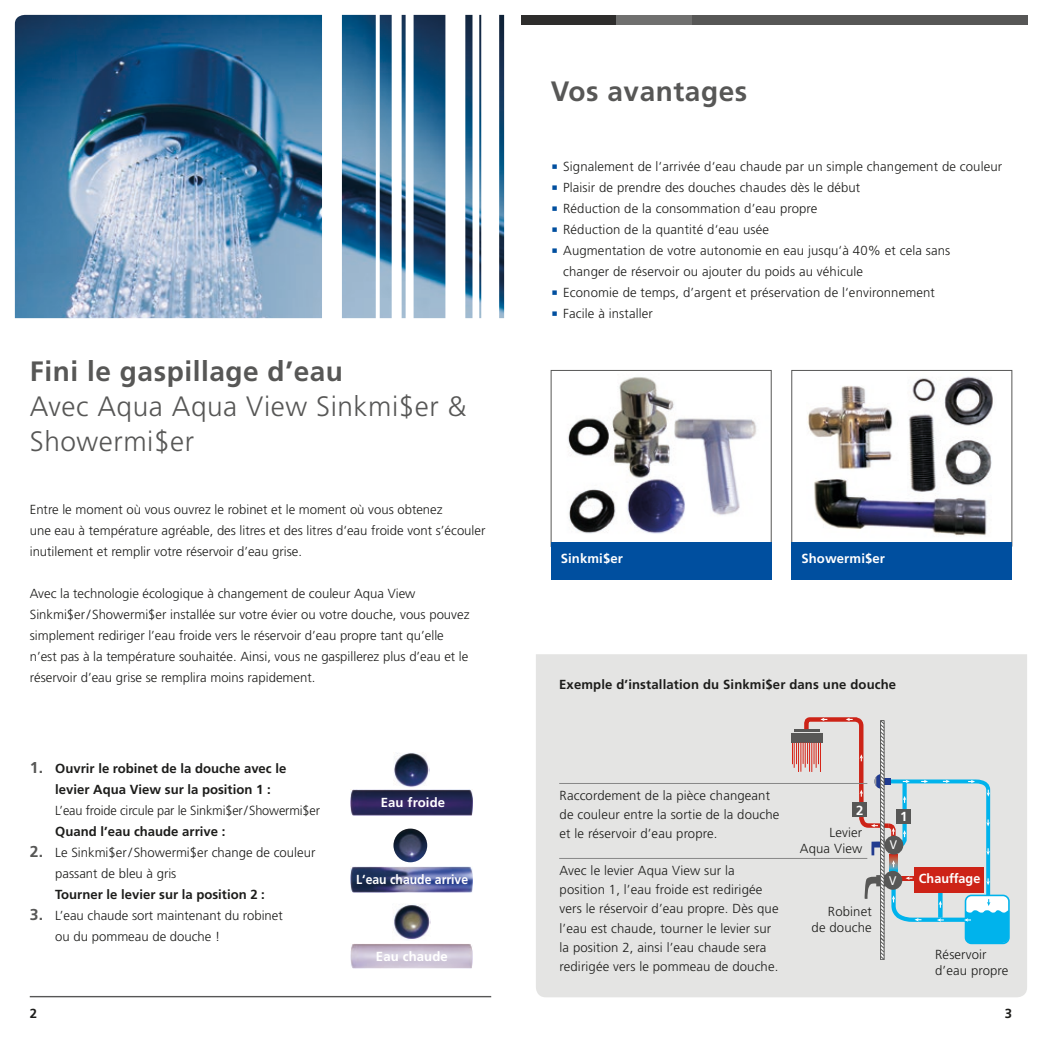
<style>
.page{position:relative;width:1042px;height:1042px;background:#fff}
.page>*{position:absolute;margin:0;border:0;box-sizing:border-box;transform-origin:0 0}
.t1{font:300 28px/35px "Frutiger";letter-spacing:.02em;color:#575756}
.t2{font:700 28px "Frutiger";letter-spacing:.02em;color:#575756}
.t3{font:700 15.75px "Frutiger";color:#575756}
.t4{font:300 13.12px/21px "Frutiger";color:#1d1d1b}
.t5{font:700 13.12px/21px "Frutiger";color:#1d1d1b}
.t6{font:700 13.12px "Frutiger";letter-spacing:.01em;color:#fff}
.t7{font:700 13.12px "Frutiger";letter-spacing:.01em;color:#fff;scale:.93 1}
.t8{font:700 13.12px "Frutiger";letter-spacing:.01em;color:#fff;scale:.96 1}
.t9{font:12.95px "Myriad Pro";color:#fff}
</style>
<div class="page">
<img style="left:15px;top:15px;width:489px;height:303px">
<hr style="left:30px;top:996px;width:461px;height:1px;background:#575756">
<div style="left:521px;top:15px;width:95px;height:10px;background:#2e2d2c"></div>
<div style="left:616px;top:15px;width:76px;height:10px;background:#70706f"></div>
<div style="left:692px;top:15px;width:335px;height:10px;background:#575756"></div>
<div style="left:536px;top:654px;width:491px;height:343px;background:#e4e4e3"></div>
<div style="left:791px;top:733px;width:31px;height:9px;background:#575756"></div>
<svg style="left:792px;top:717px;width:217px;height:243px;background:#d0d1d2"></svg>
<img style="left:568px;top:377px;width:189px;height:157px">
<div style="left:551px;top:370px;width:220px;height:177px;border:1px solid #575756"></div>
<div style="left:551px;top:542px;width:220px;height:38px;background:#004f9f"></div>
<img style="left:807px;top:376px;width:186px;height:160px">
<div style="left:791px;top:370px;width:221px;height:176px;border:1px solid #575756"></div>
<div style="left:791px;top:542px;width:221px;height:38px;background:#004f9f"></div>
<div style="left:896px;top:809px;width:15px;height:14px;background:#575756"></div>
<div style="left:852px;top:802px;width:15px;height:15px;background:#575756"></div>
<img style="left:394px;top:904px;width:36px;height:36px">
<img style="left:394px;top:753px;width:36px;height:34px">
<img style="left:393px;top:828px;width:34px;height:34px;border-radius:17px">
<img style="left:351px;top:944px;width:121px;height:24px">
<img style="left:351px;top:790px;width:121px;height:25px">
<img style="left:351px;top:867px;width:121px;height:25px">
<hr style="left:559px;top:783px;width:308px;height:1px;background:#878787">
<hr style="left:559px;top:858px;width:308px;height:1px;background:#878787">
<h1 class="t2" style="left:551px;top:75px;width:198px">Vos avantages</h1>
<h1 class="t2" style="left:30px;top:355px;width:315px">Fini le gaspillage d’eau</h1>
<h1 class="t1" style="left:30px;top:389px;width:438px">Avec Aqua Aqua View Sinkmi$er &amp;<br>Showermi$er</h1>
<p class="t4" style="left:30px;top:499px;width:457px">Entre le moment où vous ouvrez le robinet et le moment où vous obtenez<br>une eau à température agréable, des litres et des litres d‘eau froide vont s’écouler inutilement et remplir votre réservoir d’eau grise.</p>
<p class="t4" style="left:30px;top:583px;width:441px">Avec la technologie écologique à changement de couleur Aqua View Sinkmi$er/ Showermi$er installée sur votre évier ou votre douche, vous pouvez simplement rediriger l’eau froide vers le réservoir d’eau propre tant qu’elle n’est pas à la température souhaitée. Ainsi, vous ne gaspillerez plus d’eau et le réservoir d’eau grise se remplira moins rapidement.</p>
<p class="t4" style="left:563px;top:156px;width:441px">Signalement de l‘arrivée d‘eau chaude par un simple changement de couleur Plaisir de prendre des douches chaudes dès le début<br>Réduction de la consommation d’eau propre<br>Réduction de la quantité d‘eau usée<br>Augmentation de votre autonomie en eau jusqu‘à 40% et cela sans<br>changer de réservoir ou ajouter du poids au véhicule<br>Economie de temps, d’argent et préservation de l‘environnement<br>Facile à installer</p>
<p class="t6" style="left:561px;top:551px;width:64px">Sinkmi$er</p>
<p class="t6" style="left:801px;top:551px;width:85px">Showermi$er</p>
<p class="t5" style="left:559px;top:674px;width:338px">Exemple d’installation du Sinkmi$er dans une douche</p>
<p class="t3" style="left:30px;top:758px;width:15px">1.</p>
<p class="t3" style="left:30px;top:842px;width:15px">2.</p>
<p class="t3" style="left:30px;top:905px;width:15px">3.</p>
<p class="t5" style="left:55px;top:758px;width:232px">Ouvrir le robinet de la douche avec le levier Aqua View sur la position 1 :</p>
<p class="t4" style="left:55px;top:800px;width:266px">L’eau froide circule par le Sinkmi$er/Showermi$er</p>
<p class="t5" style="left:55px;top:821px;width:171px">Quand l’eau chaude arrive :</p>
<p class="t4" style="left:55px;top:842px;width:261px">Le Sinkmi$er/ Showermi$er change de couleur passant de bleu à gris</p>
<p class="t5" style="left:55px;top:884px;width:211px">Tourner le levier sur la position 2 :</p>
<p class="t4" style="left:55px;top:905px;width:229px">L’eau chaude sort maintenant du robinet ou du pommeau de douche !</p>
<p class="t6" style="left:381px;top:795px;width:66px">Eau froide</p>
<p class="t4" style="left:559px;top:786px;width:221px;line-height:19.2px">Raccordement de la pièce changeant de couleur entre la sortie de la douche et le réservoir d’eau propre.</p>
<p class="t4" style="left:559px;top:861px;width:220px;line-height:19.2px">Avec le levier Aqua View sur la position 1, l’eau froide est redirigée vers le réservoir d’eau propre. Dès que l’eau est chaude, tourner le levier sur la position 2, ainsi l’eau chaude sera redirigée vers le pommeau de douche.</p>
<p class="t7" style="left:356px;top:872px;width:122px">L‘eau chaude arrive</p>
<p class="t6" style="left:376px;top:948px;width:73px">Eau chaude</p>
<p class="t6" style="left:856px;top:802px;width:9px">2</p>
<p class="t4" style="left:800px;top:825px;width:64px;line-height:15.8px;text-align:right">Levier<br>Aqua View</p>
<p class="t4" style="left:811px;top:904px;width:62px;line-height:15.8px;text-align:right">Robinet de douche</p>
<p class="t6" style="left:900px;top:809px;width:9px">1</p>
<p class="t9" style="left:890px;top:837px;width:9px">V</p>
<p class="t9" style="left:889px;top:873px;width:9px">V</p>
<p class="t8" style="left:919px;top:871px;width:65px">Chauffage</p>
<p class="t4" style="left:935px;top:947px;width:75px;line-height:15.8px">Réservoir d’eau propre</p>
<p class="t5" style="left:30px;top:1003px;width:9px">2</p>
<p class="t5" style="left:1005px;top:1003px;width:9px">3</p>
</div>
